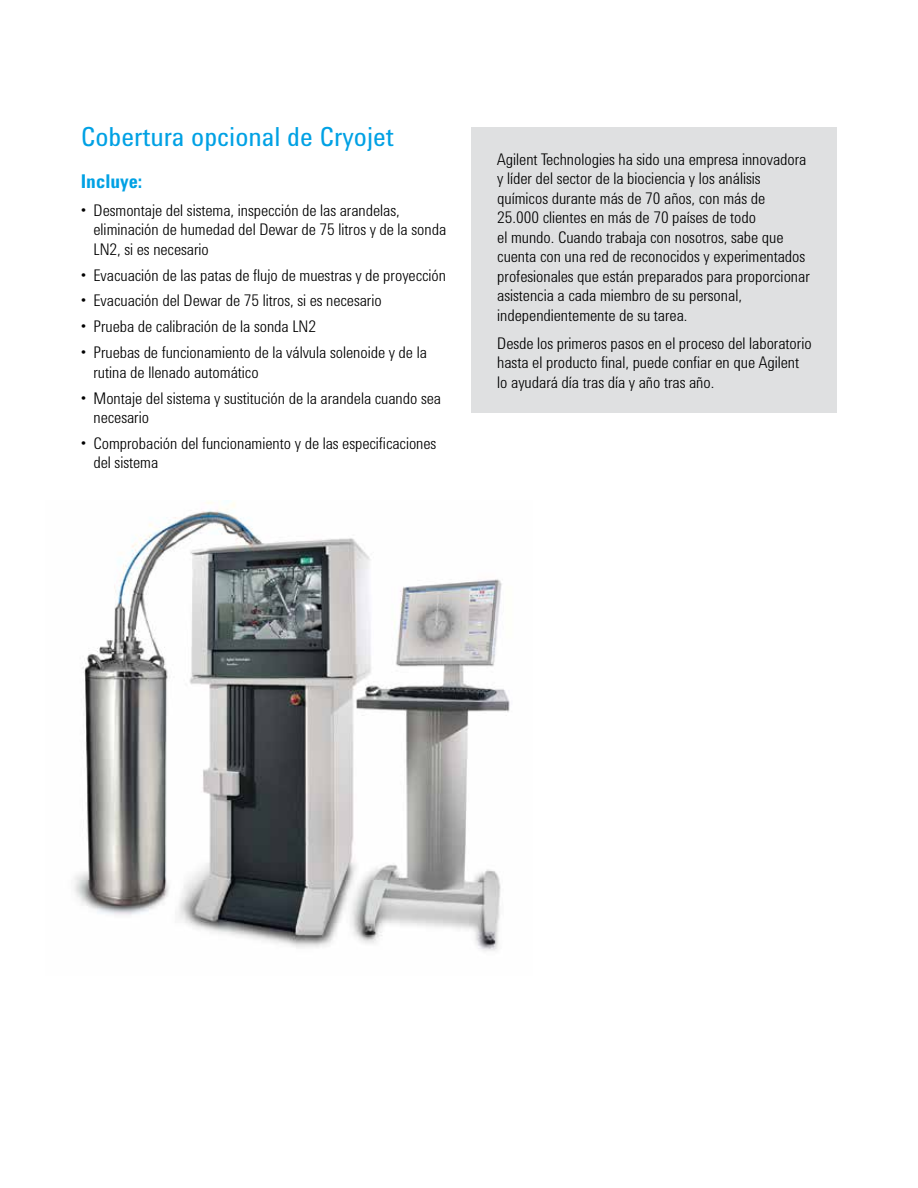
<style>
.page{position:relative;width:918px;height:1188px;background:#fff}
.page>*{position:absolute;margin:0;border:0;box-sizing:border-box;transform-origin:0 0}
.t1{font:27px "Agilent Condensed CFF";color:#00a1e4}
.t2{font:700 19.5px "Agilent Condensed CFF";color:#00a1e4}
.t3{font:300 16.5px/19.5px "Agilent Condensed CFF";color:#000}
</style>
<div class="page">
<div style="left:472px;top:128px;width:365px;height:285px;background:#dfe0e1"></div>
<img style="left:74px;top:502px;width:436px;height:449px">
<h1 class="t1" style="left:81px;top:117px;width:315px">Cobertura opcional de Cryojet</h1>
<p class="t2" style="left:81px;top:166px;width:63px">Incluye:</p>
<p class="t3" style="left:94px;top:199px;width:354px;text-indent:-13px">• Desmontaje del sistema, inspección de las arandelas, eliminación de humedad del Dewar de 75 litros y de la sonda<br>LN2, si es necesario</p>
<p class="t3" style="left:81px;top:264px;width:367px">• Evacuación de las patas de flujo de muestras y de proyección</p>
<p class="t3" style="left:81px;top:290px;width:302px">• Evacuación del Dewar de 75 litros, si es necesario</p>
<p class="t3" style="left:81px;top:316px;width:237px">• Prueba de calibración de la sonda LN2</p>
<p class="t3" style="left:94px;top:341px;width:335px;text-indent:-13px">• Pruebas de funcionamiento de la válvula solenoide y de la rutina de llenado automático</p>
<p class="t3" style="left:94px;top:387px;width:349px;text-indent:-13px">• Montaje del sistema y sustitución de la arandela cuando sea necesario</p>
<p class="t3" style="left:94px;top:432px;width:344px;text-indent:-13px">• Comprobación del funcionamiento y de las especificaciones del sistema</p>
<p class="t3" style="left:497px;top:148px;width:314px">Agilent Technologies ha sido una empresa innovadora y líder del sector de la biociencia y los análisis químicos durante más de 70 años, con más de 25.000 clientes en más de 70 países de todo<br>el mundo. Cuando trabaja con nosotros, sabe que cuenta con una red de reconocidos y experimentados profesionales que están preparados para proporcionar asistencia a cada miembro de su personal, independientemente de su tarea.</p>
<p class="t3" style="left:497px;top:332px;width:316px">Desde los primeros pasos en el proceso del laboratorio hasta el producto final, puede confiar en que Agilent lo ayudará día tras día y año tras año.</p>
</div>
